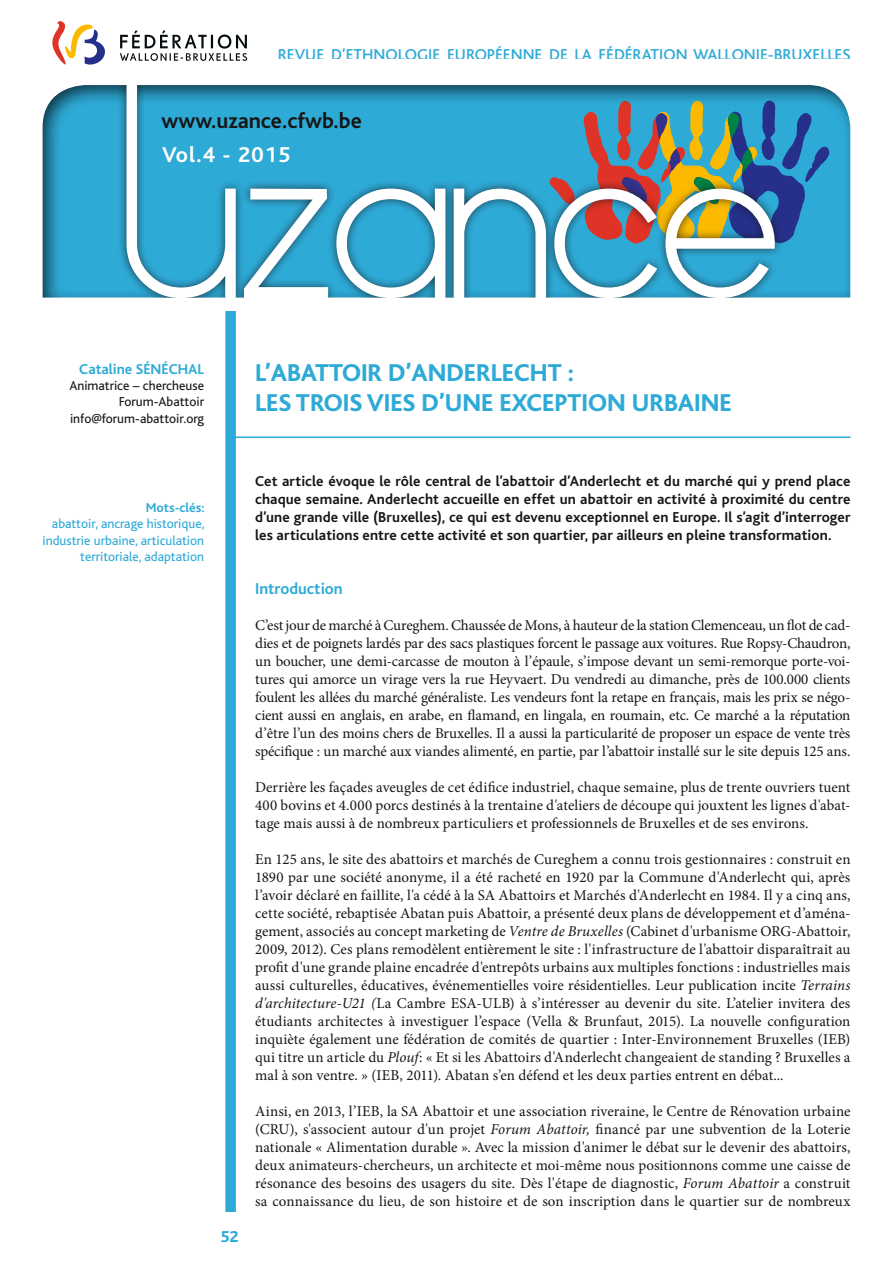
<style>
.page{position:relative;width:893px;height:1263px;background:#fff}
.page>*{position:absolute;margin:0;border:0;box-sizing:border-box;transform-origin:0 0}
.t1{font:800 25.5px/30px "Bliss";color:#2eaad7}
.t2{font:700 22.5px "Bliss";color:#151616}
.t3{font:700 22.5px "Bliss";letter-spacing:.05em;color:#fff}
.t4{font:500 16.5px "Bliss";color:#2eaad7}
.t5{font:700 16.5px "Bliss";color:#2eaad7}
.t6{font:800 16.5px "Bliss";color:#2eaad7}
.t7{font:15px/18px "Minion Pro";color:#151616;text-align:justify}
.t8{font:700 15px/18px "Bliss";letter-spacing:.005em;color:#151616;text-align:justify}
.t9{font:700 15px "Bliss";color:#2eaad7}
.t10{font:13.5px/16.2px "Bliss";color:#2eaad7;text-align:right}
.t11{font:13.5px/16.2px "Bliss";color:#151616;text-align:right}
.t12{font:700 13.5px "Bliss";color:#2eaad7}
.s1{font-style:italic}
</style>
<div class="page">
<div style="left:225px;top:310px;width:11px;height:902px;background:#2eaad7"></div>
<div style="left:41px;top:84px;width:810px;height:216px;background:#151616;opacity:.75"></div>
<div style="left:117px;top:71px;width:667px;height:237px;background:#151616;opacity:.75"></div>
<svg style="left:126px;top:85px;width:649px;height:213px;background:#58a7c2"></svg>
<div style="left:0;top:60px;width:893px;height:25px;background:#fff"></div>
<svg style="left:120px;top:31px;width:127px;height:30px"></svg>
<svg style="left:52px;top:21px;width:53px;height:44px"></svg>
<div style="left:0;top:298px;width:893px;height:12px;background:#fff"></div>
<hr style="left:230px;top:436px;width:620px;height:2px;background:#2eaad7">
<p class="t4" style="left:278px;top:46px;width:574px">REVUE D’ETHNOLOGIE EUROPÉENNE DE LA FÉDÉRATION WALLONIE-BRUXELLES</p>
<h2 class="t2" style="left:162px;top:109px;width:202px">www.uzance.cfwb.be</h2>
<h2 class="t3" style="left:162px;top:143px;width:130px">Vol.4 - 2015</h2>
<p class="t9" style="left:79px;top:361px;width:126px">Cataline SÉNÉCHAL</p>
<p class="t11" style="left:69px;top:378px;width:136px">Animatrice – chercheuse<br>Forum-Abattoir info@forum-abattoir.org</p>
<h1 class="t1" style="left:255px;top:358px;width:478px">L’ABATTOIR D’ANDERLECHT :<br>LES TROIS VIES D’UNE EXCEPTION URBAINE</h1>
<p class="t12" style="left:146px;top:501px;width:60px">Mots-clés:</p>
<p class="t10" style="left:43px;top:516px;width:164px">abattoir, ancrage historique, industrie urbaine, articulation territoriale, adaptation</p>
<p class="t6" style="left:221px;top:1228px;width:20px">52</p>
<p class="t8" style="left:255px;top:472px;width:597px">Cet article évoque le rôle central de l’abattoir d’Anderlecht et du marché qui y prend place chaque semaine. Anderlecht accueille en effet un abattoir en activité à proximité du centre d’une grande ville (Bruxelles), ce qui est devenu exceptionnel en Europe. Il s’agit d’interroger les articulations entre cette activité et son quartier, par ailleurs en pleine transformation.</p>
<p class="t5" style="left:255px;top:580px;width:89px">Introduction</p>
<p class="t7" style="left:255px;top:616px;width:597px">C’est jour de marché à Cureghem. Chaussée de Mons, à hauteur de la station Clemenceau, un flot de cad&shy;dies et de poignets lardés par des sacs plastiques forcent le passage aux voitures. Rue Ropsy-Chaudron, un boucher, une demi-carcasse de mouton à l’épaule, s’impose devant un semi-remorque porte-voi&shy;tures qui amorce un virage vers la rue Heyvaert. Du vendredi au dimanche, près de 100.000 clients foulent les allées du marché généraliste. Les vendeurs font la retape en français, mais les prix se négo&shy;cient aussi en anglais, en arabe, en flamand, en lingala, en roumain, etc. Ce marché a la réputation d’être l’un des moins chers de Bruxelles. Il a aussi la particularité de proposer un espace de vente très spécifique : un marché aux viandes alimenté, en partie, par l’abattoir installé sur le site depuis 125 ans.</p>
<p class="t7" style="left:255px;top:778px;width:597px">Derrière les façades aveugles de cet édifice industriel, chaque semaine, plus de trente ouvriers tuent 400 bovins et 4.000 porcs destinés à la trentaine d'ateliers de découpe qui jouxtent les lignes d'abat&shy;tage mais aussi à de nombreux particuliers et professionnels de Bruxelles et de ses environs.</p>
<p class="t7" style="left:255px;top:850px;width:597px">En 125 ans, le site des abattoirs et marchés de Cureghem a connu trois gestionnaires : construit en 1890 par une société anonyme, il a été racheté en 1920 par la Commune d'Anderlecht qui, après l’avoir déclaré en faillite, l'a cédé à la SA Abattoirs et Marchés d'Anderlecht en 1984. Il y a cinq ans, cette société, rebaptisée Abatan puis Abattoir, a présenté deux plans de développement et d’aména&shy;gement, associés au concept marketing de <span class="s1">Ventre de Bruxelles</span> (Cabinet d'urbanisme ORG-Abattoir, 2009, 2012). Ces plans remodèlent entièrement le site : l'infrastructure de l'abattoir disparaîtrait au profit d'une grande plaine encadrée d'entrepôts urbains aux multiples fonctions : industrielles mais aussi culturelles, éducatives, événementielles voire résidentielles. Leur publication incite <span class="s1">Terrains d'architecture-U21 (</span>La Cambre ESA-ULB) à s’intéresser au devenir du site. L’atelier invitera des étudiants architectes à investiguer l’espace (Vella &amp; Brunfaut, 2015). La nouvelle configuration inquiète également une fédération de comités de quartier : Inter-Environnement Bruxelles (IEB) qui titre un article du <span class="s1">Plouf</span>: « Et si les Abattoirs d'Anderlecht changeaient de standing ? Bruxelles a mal à son ventre. » (IEB, 2011). Abatan s’en défend et les deux parties entrent en débat...</p>
<p class="t7" style="left:255px;top:1102px;width:597px">Ainsi, en 2013, l’IEB, la SA Abattoir et une association riveraine, le Centre de Rénovation urbaine (CRU), s'associent autour d'un projet <span class="s1">Forum Abattoir,</span> financé par une subvention de la Loterie nationale « Alimentation durable ». Avec la mission d'animer le débat sur le devenir des abattoirs, deux animateurs-chercheurs, un architecte et moi-même nous positionnons comme une caisse de résonance des besoins des usagers du site. Dès l'étape de diagnostic, <span class="s1">Forum Abattoir</span> a construit sa connaissance du lieu, de son histoire et de son inscription dans le quartier sur de nombreux</p>
</div>
